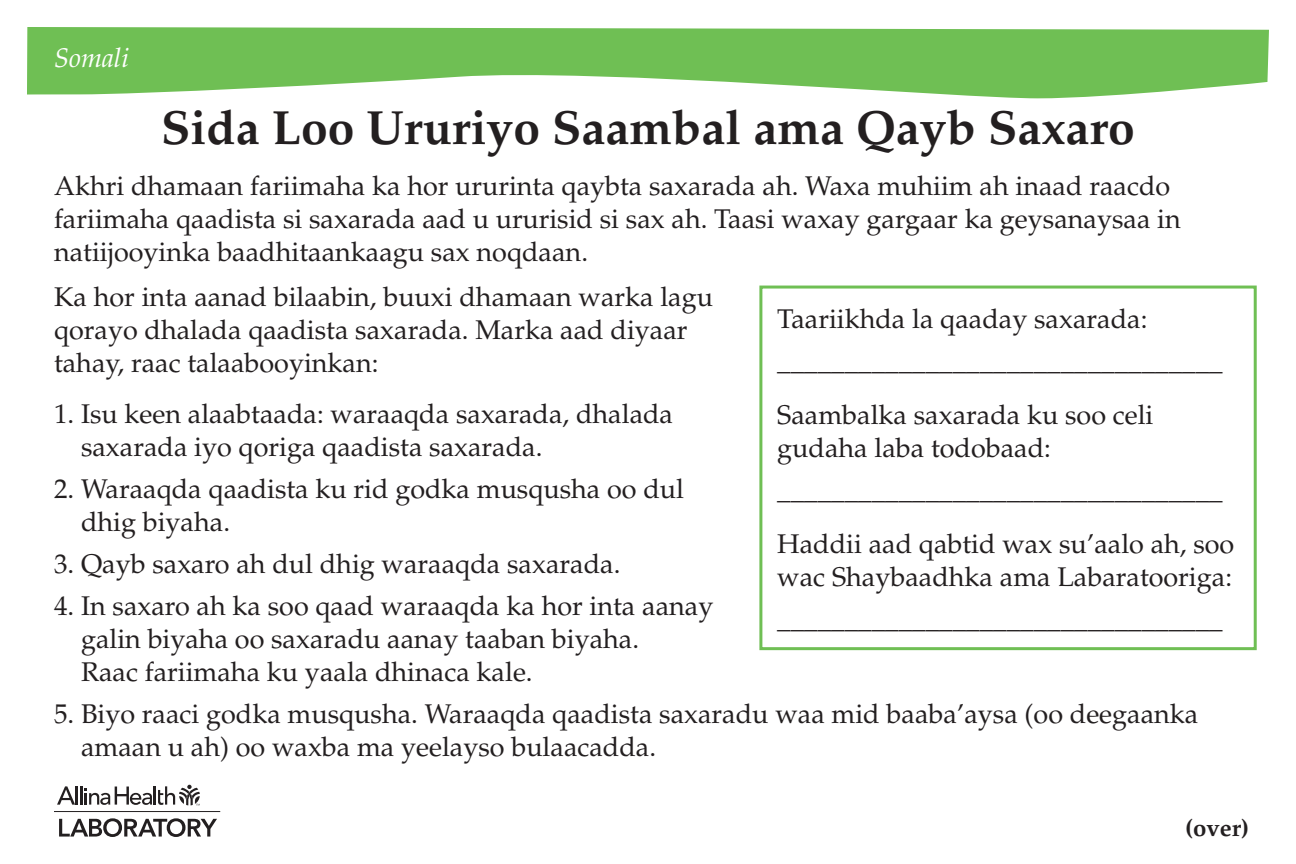
<style>
.page{position:relative;width:1296px;height:864px;background:#fff}
.page>*{position:absolute;margin:0;border:0;box-sizing:border-box;transform-origin:0 0}
.t1{font:700 48px "Palatino";color:#231f20}
.Body_copy{font:27px/33px "Palatino";color:#231f20}
.Body_copy_before_bul{font:27px/33px "Palatino";color:#231f20}
.Title__subhead{font:italic 27px "Palatino";color:#fff}
.t2{font:700 24px "Palatino";color:#231f20}
</style>
<div class="page">
<svg style="left:27px;top:27px;width:1242px;height:71px;fill:#6fbf54"></svg>
<div style="left:759px;top:286px;width:498px;height:364px;border:3px solid #6fbf54"></div>
<hr style="left:54px;top:811px;width:166px;height:1px;background:#231f20">
<svg style="left:59px;top:818px;width:158px;height:19px"></svg>
<svg style="left:57px;top:785px;width:143px;height:21px"></svg>
<p class="Title__subhead" style="left:54px;top:42px;width:77px">Somali</p>
<p class="t1" style="left:161px;top:100px;width:975px">Sida Loo Ururiyo Saambal ama Qayb Saxaro</p>
<p class="Body_copy" style="left:54px;top:170px;width:1128px">Akhri dhamaan fariimaha ka hor ururinta qaybta saxarada ah. Waxa muhiim ah inaad raacdo fariimaha qaadista si saxarada aad u ururisid si sax ah. Taasi waxay gargaar ka geysanaysaa in natiijooyinka baadhitaankaagu sax noqdaan.</p>
<p class="Body_copy_before_bul" style="left:54px;top:281px;width:661px">Ka hor inta aanad bilaabin, buuxi dhamaan warka lagu qorayo dhalada qaadista saxarada. Marka aad diyaar tahay, raac talaabooyinkan:</p>
<p class="Body_copy" style="left:81px;top:398px;width:594px;text-indent:-27px">1. Isu keen alaabtaada: waraaqda saxarada, dhalada saxarada iyo qoriga qaadista saxarada.</p>
<p class="Body_copy" style="left:81px;top:473px;width:605px;text-indent:-27px">2. Waraaqda qaadista ku rid godka musqusha oo dul dhig biyaha.</p>
<p class="Body_copy" style="left:54px;top:548px;width:568px">3. Qayb saxaro ah dul dhig waraaqda saxarada.</p>
<p class="Body_copy" style="left:81px;top:590px;width:634px;text-indent:-27px">4. In saxaro ah ka soo qaad waraaqda ka hor inta aanay galin biyaha oo saxaradu aanay taaban biyaha.<br>Raac fariimaha ku yaala dhinaca kale.</p>
<p class="Body_copy" style="left:81px;top:698px;width:1119px;text-indent:-27px">5. Biyo raaci godka musqusha. Waraaqda qaadista saxaradu waa mid baaba’aysa (oo deegaanka amaan u ah) oo waxba ma yeelayso bulaacadda.</p>
<p class="Body_copy" style="left:777px;top:299px;width:447px;line-height:42px">Taariikhda la qaaday saxarada: _________________________________</p>
<p class="Body_copy" style="left:777px;top:399px;width:378px">Saambalka saxarada ku soo celi gudaha laba todobaad:</p>
<p class="Body_copy" style="left:777px;top:464px;width:459px;line-height:54px">_________________________________<br>Haddii aad qabtid wax su’aalo ah, soo</p>
<p class="Body_copy" style="left:777px;top:557px;width:456px;line-height:42px">wac Shaybaadhka ama Labaratooriga: _________________________________</p>
<p class="t2" style="left:1185px;top:814px;width:66px">(over)</p>
</div>
